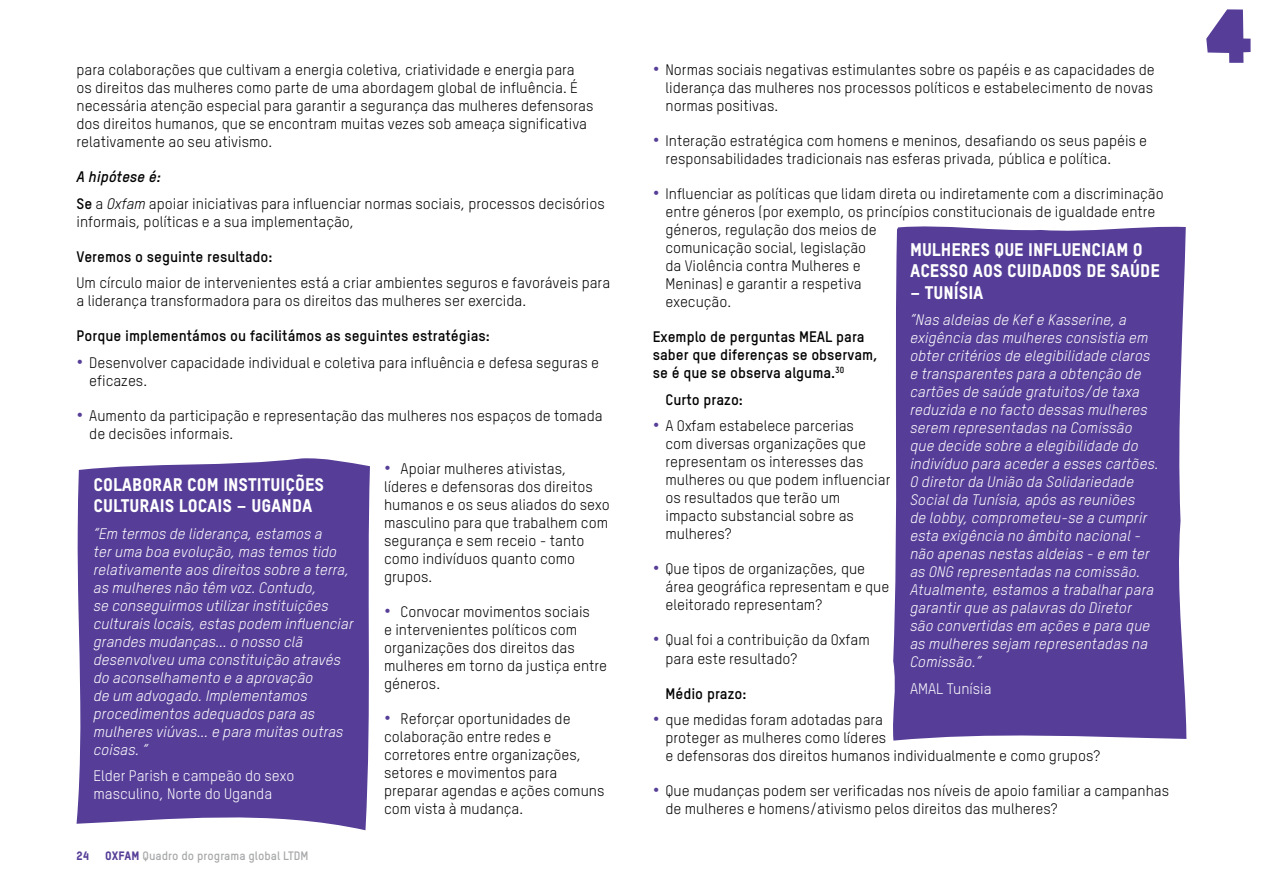
<style>
.page{position:relative;width:1263px;height:893px;background:#fff}
.page>*{position:absolute;margin:0;border:0;box-sizing:border-box;transform-origin:0 0}
.t1{font:75px "Oxfam Global Headline";color:#563e98}
.t2{font:18px/21.6px "Oxfam TSTARPRO Headline";color:#fff}
.t3{font:15px/18px "Oxfam TSTARPRO";color:#000101}
.t4{font:italic 15px/18px "Oxfam TSTARPRO";letter-spacing:.005em;color:#fff}
.t5{font:700 15px/18px "Oxfam TSTARPRO";color:#000101}
.t6{font:15px/18px "Oxfam TSTARPRO";color:#fff}
.t7{font:700 12px "Oxfam TSTARPRO";color:#a8a9aa}
.t8{font:12px "Oxfam TSTARPRO Headline";color:#563e98}
.s1{font-weight:700;font-style:italic}
.s2{font-weight:700}
.s3{font-style:italic}
.s4{font-weight:700;font-size:18px;color:#563e98}
.s5{font-family:"Oxfam TSTARPRO Headline";font-weight:400;color:#563e98}
</style>
<div class="page">
<div style="left:77px;top:458px;width:293px;height:372px;background:#563e98"></div>
<div style="left:893px;top:226px;width:293px;height:515px;background:#563e98"></div>
<p class="t3" style="left:77px;top:60px;width:500px">para colaborações que cultivam a energia coletiva, criatividade e energia para</p>
<p class="t3" style="left:77px;top:78px;width:518px">os direitos das mulheres como parte de uma abordagem global de influência. É necessária atenção especial para garantir a segurança das mulheres defensoras dos direitos humanos, que se encontram muitas vezes sob ameaça significativa relativamente ao seu ativismo.</p>
<p class="t3" style="left:77px;top:163px;width:530px;line-height:26.5px"><span class="s1">A hipótese é:<br></span><span class="s2">Se</span> a <span class="s3">Oxfam</span> apoiar iniciativas para influenciar normas sociais, processos decisórios</p>
<p class="t3" style="left:77px;top:211px;width:279px">informais, políticas e a sua implementação,</p>
<p class="t5" style="left:77px;top:246px;width:198px">Veremos o seguinte resultado:</p>
<p class="t3" style="left:77px;top:273px;width:535px">Um círculo maior de intervenientes está a criar ambientes seguros e favoráveis para a liderança transformadora para os direitos das mulheres ser exercida.</p>
<p class="t5" style="left:77px;top:326px;width:415px">Porque implementámos ou facilitámos as seguintes estratégias:</p>
<p class="t3" style="left:89px;top:352px;width:511px;text-indent:-13px"><span class="s4">•</span> Desenvolver capacidade individual e coletiva para influência e defesa seguras e eficazes.</p>
<p class="t3" style="left:89px;top:405px;width:515px;text-indent:-13px"><span class="s4">•</span> Aumento da participação e representação das mulheres nos espaços de tomada de decisões informais.</p>
<p class="t3" style="left:384px;top:458px;width:227px"><span class="s4">•</span> Apoiar mulheres ativistas, líderes e defensoras dos direitos humanos e os seus aliados do sexo masculino para que trabalhem com segurança e sem receio - tanto como indivíduos quanto como grupos.</p>
<p class="t3" style="left:384px;top:601px;width:225px"><span class="s4">•</span> Convocar movimentos sociais<br>e intervenientes políticos com organizações dos direitos das mulheres em torno da justiça entre géneros.</p>
<p class="t3" style="left:384px;top:708px;width:222px"><span class="s4">•</span> Reforçar oportunidades de colaboração entre redes e corretores entre organizações, setores e movimentos para preparar agendas e ações comuns com vista à mudança.</p>
<p class="t2" style="left:94px;top:472px;width:232px">COLABORAR COM INSTITUIÇÕES<br>CULTURAIS LOCAIS – UGANDA</p>
<p class="t4" style="left:94px;top:523px;width:261px">“Em termos de liderança, estamos a<br>ter uma boa evolução, mas temos tido relativamente aos direitos sobre a terra, as mulheres não têm voz. Contudo,<br>se conseguirmos utilizar instituições culturais locais, estas podem influenciar grandes mudanças... o nosso clã desenvolveu uma constituição através do aconselhamento e a aprovação<br>de um advogado. Implementamos procedimentos adequados para as mulheres viúvas... e para muitas outras coisas. “</p>
<p class="t6" style="left:94px;top:766px;width:202px">Elder Parish e campeão do sexo masculino, Norte do Uganda</p>
<p class="t8" style="left:77px;top:846px;width:14px">24</p>
<p class="t7" style="left:105px;top:846px;width:205px"><span class="s5">OXFAM</span> Quadro do programa global LTDM</p>
<p class="t3" style="left:665px;top:60px;width:491px;text-align:justify;text-indent:-13px"><span class="s4">•</span> Normas sociais negativas estimulantes sobre os papéis e as capacidades de liderança das mulheres nos processos políticos e estabelecimento de novas normas positivas.</p>
<p class="t3" style="left:665px;top:131px;width:483px;text-indent:-13px"><span class="s4">•</span> Interação estratégica com homens e meninos, desafiando os seus papéis e responsabilidades tradicionais nas esferas privada, pública e política.</p>
<p class="t3" style="left:665px;top:184px;width:500px;text-indent:-13px"><span class="s4">•</span> Influenciar as políticas que lidam direta ou indiretamente com a discriminação entre géneros (por exemplo, os princípios constitucionais de igualdade entre géneros, regulação dos meios de<br>comunicação social, legislação<br>da Violência contra Mulheres e<br>Meninas) e garantir a respetiva<br>execução.</p>
<p class="t5" style="left:653px;top:327px;width:227px">Exemplo de perguntas MEAL para saber que diferenças se observam, se é que se observa alguma.<sup>30</sup></p>
<p class="t5" style="left:665px;top:389px;width:79px">Curto prazo:</p>
<p class="t3" style="left:665px;top:416px;width:226px;text-indent:-13px"><span class="s4">•</span> A Oxfam estabelece parcerias<br>com diversas organizações que representam os interesses das mulheres ou que podem influenciar os resultados que terão um impacto substancial sobre as mulheres?</p>
<p class="t3" style="left:665px;top:559px;width:225px;text-indent:-13px"><span class="s4">•</span> Que tipos de organizações, que área geográfica representam e que eleitorado representam?</p>
<p class="t3" style="left:665px;top:630px;width:206px;text-indent:-13px"><span class="s4">•</span> Qual foi a contribuição da Oxfam para este resultado?</p>
<p class="t5" style="left:665px;top:683px;width:82px">Médio prazo:</p>
<p class="t3" style="left:665px;top:709px;width:436px;text-indent:-13px"><span class="s4">•</span> que medidas foram adotadas para<br>proteger as mulheres como líderes<br>e defensoras dos direitos humanos individualmente e como grupos?</p>
<p class="t3" style="left:665px;top:780px;width:505px;text-indent:-13px"><span class="s4">•</span> Que mudanças podem ser verificadas nos níveis de apoio familiar a campanhas de mulheres e homens/ativismo pelos direitos das mulheres?</p>
<p class="t2" style="left:910px;top:237px;width:251px">MULHERES QUE INFLUENCIAM O<br>ACESSO AOS CUIDADOS DE SAÚDE</p>
<p class="t2" style="left:910px;top:280px;width:75px">– TUNÍSIA</p>
<p class="t4" style="left:910px;top:310px;width:250px">“Nas aldeias de Kef e Kasserine, a exigência das mulheres consistia em obter critérios de elegibilidade claros e transparentes para a obtenção de cartões de saúde gratuitos/de taxa reduzida e no facto dessas mulheres serem representadas na Comissão que decide sobre a elegibilidade do indivíduo para aceder a esses cartões.<br>O diretor da União da Solidariedade Social da Tunísia, após as reuniões<br>de lobby, comprometeu-se a cumprir esta exigência no âmbito nacional - não apenas nestas aldeias - e em ter as ONG representadas na comissão.<br>Atualmente, estamos a trabalhar para garantir que as palavras do Diretor são convertidas em ações e para que as mulheres sejam representadas na Comissão.”</p>
<p class="t6" style="left:910px;top:678px;width:83px">AMAL Tunísia</p>
<h1 class="t1" style="left:1203px;top:-27px;width:51px">4</h1>
</div>
